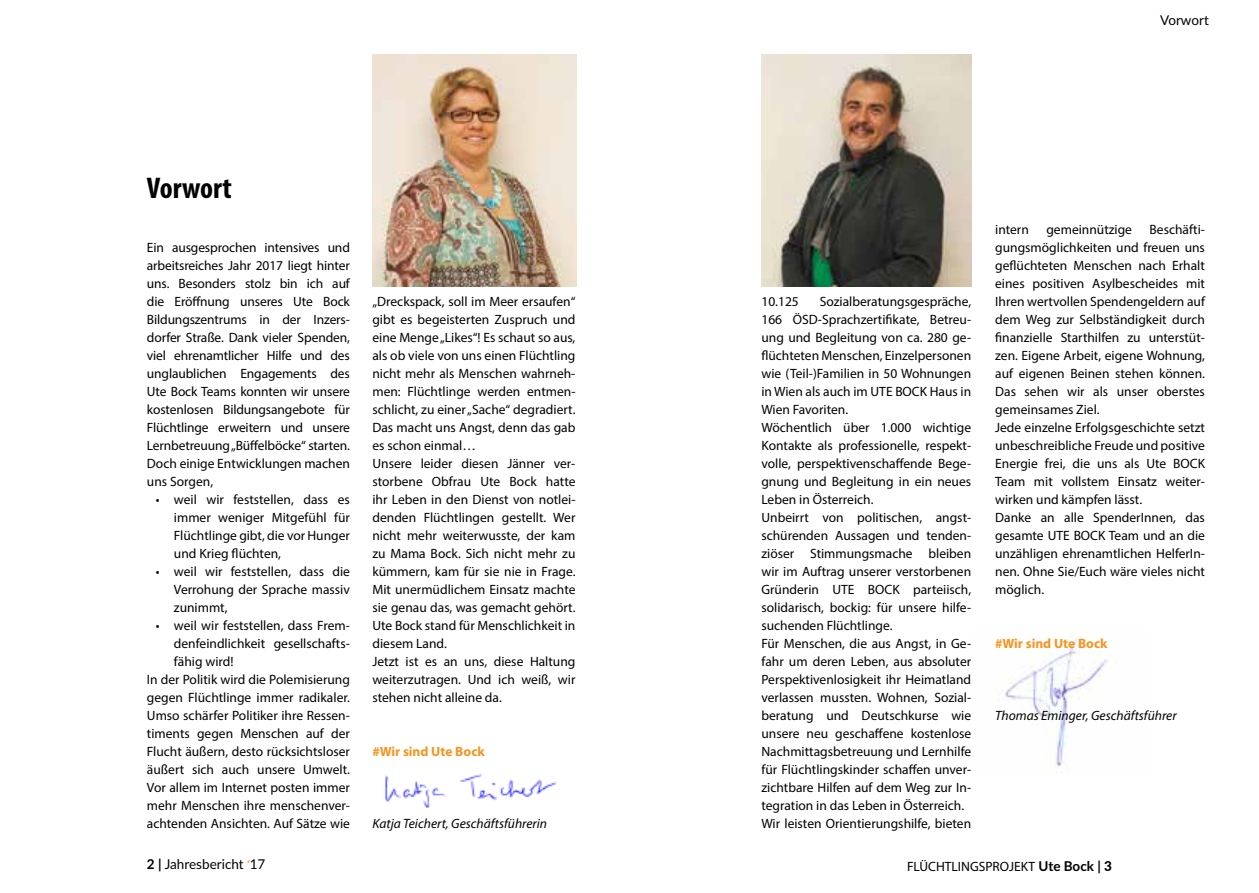
<style>
.page{position:relative;width:1259px;height:893px;background:#fff}
.page>*{position:absolute;margin:0;border:0;box-sizing:border-box;transform-origin:0 0}
.t1{font:700 condensed 30px "Myriad Pro";color:#000}
.t2{font:13.5px/18px "Myriad Pro";color:#000;text-align:justify}
.t3{font:italic 13.5px "Myriad Pro";color:#000}
.t4{font:700 13.5px "Myriad Pro";color:#f7941e}
.t5{font:13.5px "Lato";color:#000}
.s1{font-weight:700}
.s2{font-family:"Myriad Pro";color:#f7941e}
.s3{font-family:"Lato";font-weight:700}
.s4{font-family:"Lato";font-weight:800}
</style>
<div class="page">
<img style="left:1002px;top:639px;width:105px;height:128px">
<img style="left:385px;top:774px;width:172px;height:33px">
<img style="left:372px;top:54px;width:204px;height:232px">
<img style="left:761px;top:54px;width:210px;height:232px">
<h1 class="t1" style="left:147px;top:169px;width:86px">Vorwort</h1>
<p class="t2" style="left:147px;top:238px;width:204px">Ein ausgesprochen intensives und arbeitsreiches Jahr 2017 liegt hinter uns. Besonders stolz bin ich auf die Eröffnung unseres Ute Bock Bildungszentrums in der Inzers&shy;dorfer Straße. Dank vieler Spenden, viel ehrenamtlicher Hilfe und des unglaublichen Engagements des Ute Bock Teams konnten wir unsere kostenlosen Bildungsangebote für Flüchtlinge erweitern und unsere Lernbetreuung „Büffelböcke“ starten.<br>Doch einige Entwicklungen machen uns Sorgen,</p>
<p class="t2" style="left:174px;top:490px;width:177px;text-indent:-18px">• weil wir feststellen, dass es immer weniger Mitgefühl für Flüchtlinge gibt, die vor Hunger und Krieg flüchten,</p>
<p class="t2" style="left:174px;top:562px;width:177px;text-indent:-18px">• weil wir feststellen, dass die Verrohung der Sprache massiv zunimmt,</p>
<p class="t2" style="left:156px;top:616px;width:195px">• weil wir feststellen, dass Frem-</p>
<p class="t2" style="left:174px;top:634px;width:177px">denfeindlichkeit gesellschafts-</p>
<p class="t2" style="left:174px;top:652px;width:61px">fähig wird!</p>
<p class="t2" style="left:147px;top:670px;width:204px">In der Politik wird die Polemisierung</p>
<p class="t2" style="left:147px;top:688px;width:204px">gegen Flüchtlinge immer radikaler.</p>
<p class="t2" style="left:147px;top:706px;width:204px">Umso schärfer Politiker ihre Ressen-</p>
<p class="t2" style="left:147px;top:724px;width:204px">timents gegen Menschen auf der</p>
<p class="t2" style="left:147px;top:742px;width:204px">Flucht äußern, desto rücksichtsloser</p>
<p class="t2" style="left:147px;top:760px;width:204px">äußert sich auch unsere Umwelt.</p>
<p class="t2" style="left:147px;top:778px;width:204px">Vor allem im Internet posten immer</p>
<p class="t2" style="left:147px;top:796px;width:204px">mehr Menschen ihre menschenver-</p>
<p class="t2" style="left:147px;top:814px;width:204px">achtenden Ansichten. Auf Sätze wie</p>
<p class="t2" style="left:372px;top:292px;width:204px;text-align:left">„Dreckspack, soll im Meer ersaufen“ gibt es begeisterten Zuspruch und eine Menge „Likes“! Es schaut so aus, als ob viele von uns einen Flüchtling nicht mehr als Menschen wahrneh&shy;men: Flüchtlinge werden entmen&shy;schlicht, zu einer „Sache“ degradiert.<br>Das macht uns Angst, denn das gab es schon einmal…<br>Unsere leider diesen Jänner ver&shy;storbene Obfrau Ute Bock hatte ihr Leben in den Dienst von notlei&shy;denden Flüchtlingen gestellt. Wer nicht mehr weiterwusste, der kam zu Mama Bock. Sich nicht mehr zu kümmern, kam für sie nie in Frage.<br>Mit unermüdlichem Einsatz machte sie genau das, was gemacht gehört.<br>Ute Bock stand für Menschlichkeit in diesem Land.<br>Jetzt ist es an uns, diese Haltung weiterzutragen. Und ich weiß, wir stehen nicht alleine da.</p>
<p class="t4" style="left:372px;top:742px;width:114px">#Wir sind Ute Bock</p>
<p class="t3" style="left:372px;top:815px;width:176px">Katja Teichert, Geschäftsführerin</p>
<p class="t5" style="left:1160px;top:11px;width:50px">Vorwort</p>
<p class="t2" style="left:761px;top:292px;width:211px;text-align:left;text-indent:58px">Sozialberatungsgespräche, 166 ÖSD-Sprachzertifikate, Betreu&shy;ung und Begleitung von ca. 280 ge&shy;flüchteten Menschen, Einzelpersonen wie (Teil-)Familien in 50 Wohnungen in Wien als auch im UTE BOCK Haus in Wien Favoriten.<br>Wöchentlich über 1.000 wichtige Kontakte als professionelle, respekt&shy;volle, perspektivenschaffende Bege&shy;gnung und Begleitung in ein neues Leben in Österreich.<br>Unbeirrt von politischen, angst&shy;schürenden Aussagen und tenden&shy;ziöser Stimmungsmache bleiben wir im Auftrag unserer verstorbenen Gründerin UTE BOCK parteiisch, solidarisch, bockig: für unsere hilfe&shy;suchenden Flüchtlinge.<br>Für Menschen, die aus Angst, in Ge&shy;fahr um deren Leben, aus absoluter Perspektivenlosigkeit ihr Heimatland verlassen mussten. Wohnen, Sozial&shy;beratung und Deutschkurse wie unsere neu geschaffene kostenlose Nachmittagsbetreuung und Lernhilfe für Flüchtlingskinder schaffen unver&shy;zichtbare Hilfen auf dem Weg zur In&shy;tegration in das Leben in Österreich.<br>Wir leisten Orientierungshilfe, bieten</p>
<p class="t2" style="left:761px;top:292px;width:39px">10.125</p>
<p class="t2" style="left:995px;top:220px;width:211px;text-align:left;text-indent:154px">Beschäfti&shy;gungsmöglichkeiten und freuen uns geflüchteten Menschen nach Erhalt eines positiven Asylbescheides mit<br>Ihren wertvollen Spendengeldern auf dem Weg zur Selbständigkeit durch finanzielle Starthilfen zu unterstüt&shy;zen. Eigene Arbeit, eigene Wohnung, auf eigenen Beinen stehen können.<br>Das sehen wir als unser oberstes gemeinsames Ziel.<br>Jede einzelne Erfolgsgeschichte setzt unbeschreibliche Freude und positive<br>Energie frei, die uns als Ute BOCK<br>Team mit vollstem Einsatz weiter&shy;wirken und kämpfen lässt.<br>Danke an alle SpenderInnen, das gesamte UTE BOCK Team und an die unzähligen ehrenamtlichen HelferIn&shy;nen. Ohne Sie/Euch wäre vieles nicht möglich.</p>
<p class="t2" style="left:995px;top:220px;width:35px">intern</p>
<p class="t2" style="left:1046px;top:220px;width:87px">gemeinnützige</p>
<p class="t4" style="left:995px;top:635px;width:114px">#Wir sind Ute Bock</p>
<p class="t3" style="left:995px;top:707px;width:183px">Thomas Eminger, Geschäftsführer</p>
<p class="t5" style="left:147px;top:854px;width:120px"><span class="s1">2 |</span> Jahresbericht <span class="s2">‘</span>17</p>
<p class="t2" style="left:907px;top:857px;width:206px">FLÜCHTLINGSPROJEKT <span class="s3">Ute Bock |</span> <span class="s4">3</span></p>
</div>
